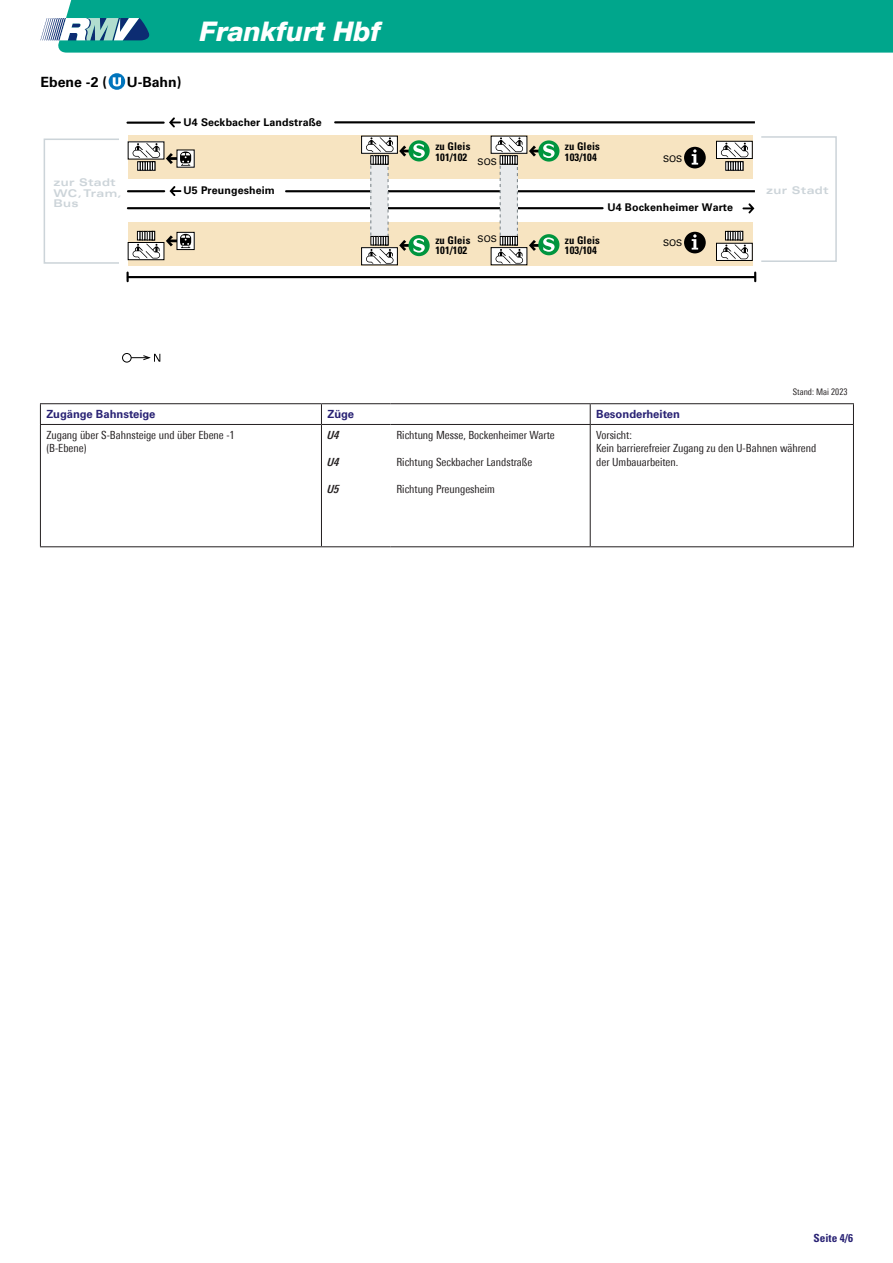
<style>
.page{position:relative;width:893px;height:1263px;background:#fff}
.page>*{position:absolute;margin:0;border:0;box-sizing:border-box;transform-origin:0 0}
.t1{font:italic 800 27px "Helvetica Neue";color:#fff}
.t2{font:700 14.1px "Univers LT Std";color:#000}
.t3{font:condensed 11.25px/13.5px "Univers Next Pro";color:#231f20}
.t4{font:700 11.25px "Univers LT Std";color:#292274}
.t5{font:700 condensed 11.25px "Univers LT Std";color:#292274}
.t6{font:italic 700 condensed 11.25px "Univers Next Pro";color:#231f20}
.t7{font:700 condensed 10.65px/10.6px "Univers LT Std";letter-spacing:.01em;color:#000}
.t8{font:700 10.65px "Univers LT Std";letter-spacing:.01em;color:#000}
.t9{font:700 expanded 10.65px/10.6px "Univers LT Std";letter-spacing:.03em;color:#ccd4d9}
.t10{font:9.15px "Univers LT Std";color:#000}
.t11{font:condensed 9px "Univers Next Pro";color:#231f20}
</style>
<div class="page">
<svg style="left:40px;top:0;width:853px;height:53px;background:#0ea891"></svg>
<div style="left:128px;top:136px;width:624px;height:43px;background:#f7e4c1"></div>
<div style="left:128px;top:222px;width:624px;height:43px;background:#f7e4c1"></div>
<hr style="left:286px;top:190px;width:472px;height:2px;background:#000">
<hr style="left:128px;top:207px;width:475px;height:2px;background:#000">
<div style="left:44px;top:139px;width:79px;height:125px;border:2px solid #ccd4d9"></div>
<div style="left:758px;top:136px;width:79px;height:126px;border:2px solid #ccd4d9"></div>
<div style="left:500px;top:161px;width:17px;height:76px;background:#e9ebed"></div>
<div style="left:500px;top:161px;width:18px;height:76px;border:1px dashed #768084"></div>
<div style="left:371px;top:161px;width:17px;height:76px;background:#e9ebed"></div>
<div style="left:370px;top:161px;width:19px;height:76px;border:1px dashed #768084"></div>
<svg style="left:742px;top:203px;width:12px;height:10px"></svg>
<svg style="left:169px;top:186px;width:12px;height:10px"></svg>
<hr style="left:128px;top:276px;width:627px;height:2px;background:#000">
<hr style="left:128px;top:190px;width:36px;height:2px;background:#000">
<svg style="left:169px;top:117px;width:12px;height:11px"></svg>
<hr style="left:335px;top:121px;width:420px;height:2px;background:#000">
<hr style="left:127px;top:122px;width:37px;height:2px;background:#000">
<div style="left:122px;top:353px;width:10px;height:9px;border:1px solid #000;border-radius:50%"></div>
<svg style="left:191px;top:152px;width:1px;height:13px"></svg>
<svg style="left:166px;top:151px;width:25px;height:15px"></svg>
<svg style="left:191px;top:234px;width:1px;height:14px"></svg>
<div style="left:177px;top:232px;width:17px;height:18px;border:1px solid #000"></div>
<svg style="left:166px;top:234px;width:25px;height:14px"></svg>
<div style="left:120px;top:114px;width:5px;height:160px;background:#fff"></div>
<div style="left:755px;top:112px;width:6px;height:160px;background:#fff"></div>
<svg style="left:128px;top:354px;width:32px;height:8px"></svg>
<div style="left:128px;top:242px;width:36px;height:18px;background:#fff"></div>
<div style="left:128px;top:242px;width:36px;height:18px;border:1px solid #000"></div>
<svg style="left:133px;top:231px;width:27px;height:27px"></svg>
<div style="left:128px;top:142px;width:36px;height:17px;background:#fff"></div>
<div style="left:362px;top:136px;width:35px;height:17px;background:#fff"></div>
<div style="left:361px;top:136px;width:37px;height:18px;border:1px solid #000"></div>
<div style="left:362px;top:248px;width:35px;height:17px;background:#fff"></div>
<div style="left:361px;top:247px;width:37px;height:18px;border:1px solid #000"></div>
<div style="left:491px;top:136px;width:36px;height:17px;background:#fff"></div>
<div style="left:716px;top:141px;width:36px;height:17px;background:#fff"></div>
<div style="left:716px;top:141px;width:37px;height:18px;border:1px solid #000"></div>
<svg style="left:721px;top:143px;width:27px;height:27px"></svg>
<div style="left:716px;top:243px;width:36px;height:17px;background:#fff"></div>
<div style="left:716px;top:243px;width:37px;height:18px;border:1px solid #000"></div>
<svg style="left:721px;top:231px;width:27px;height:28px"></svg>
<div style="left:491px;top:248px;width:36px;height:17px;background:#fff"></div>
<svg style="left:133px;top:143px;width:27px;height:27px"></svg>
<svg style="left:495px;top:236px;width:28px;height:28px"></svg>
<svg style="left:495px;top:137px;width:28px;height:27px"></svg>
<svg style="left:684px;top:147px;width:22px;height:21px"></svg>
<svg style="left:684px;top:232px;width:22px;height:21px"></svg>
<svg style="left:127px;top:273px;width:2px;height:8px"></svg>
<svg style="left:754px;top:273px;width:2px;height:8px"></svg>
<svg style="left:538px;top:140px;width:21px;height:22px"></svg>
<svg style="left:529px;top:144px;width:26px;height:14px"></svg>
<div style="left:538px;top:234px;width:21px;height:21px;background:#00953e;border-radius:50%"></div>
<svg style="left:529px;top:237px;width:26px;height:15px"></svg>
<div style="left:408px;top:140px;width:22px;height:21px;background:#00953e;border-radius:50%"></div>
<svg style="left:366px;top:137px;width:59px;height:27px"></svg>
<svg style="left:408px;top:235px;width:22px;height:21px"></svg>
<svg style="left:366px;top:236px;width:59px;height:28px"></svg>
<svg style="left:109px;top:73px;width:16px;height:17px"></svg>
<svg style="left:40px;top:404px;width:1px;height:20px"></svg>
<svg style="left:321px;top:404px;width:1px;height:20px"></svg>
<svg style="left:590px;top:404px;width:1px;height:20px"></svg>
<svg style="left:853px;top:404px;width:1px;height:20px"></svg>
<hr style="left:40px;top:424px;width:281px;height:1px;background:#231f20">
<hr style="left:40px;top:425px;width:1px;height:121px;background:#231f20">
<hr style="left:321px;top:424px;width:69px;height:1px;background:#231f20">
<hr style="left:321px;top:425px;width:1px;height:121px;background:#231f20">
<hr style="left:390px;top:424px;width:200px;height:1px;background:#231f20">
<hr style="left:590px;top:424px;width:264px;height:1px;background:#231f20">
<hr style="left:590px;top:425px;width:1px;height:121px;background:#231f20">
<hr style="left:853px;top:425px;width:1px;height:121px;background:#231f20">
<hr style="left:40px;top:403px;width:281px;height:1px;background:#231f20">
<hr style="left:321px;top:403px;width:69px;height:1px;background:#231f20">
<hr style="left:390px;top:403px;width:200px;height:1px;background:#231f20">
<hr style="left:590px;top:403px;width:264px;height:1px;background:#231f20">
<hr style="left:321px;top:546px;width:69px;height:1px;background:#231f20">
<hr style="left:390px;top:546px;width:200px;height:1px;background:#231f20">
<hr style="left:40px;top:546px;width:281px;height:1px;background:#231f20">
<hr style="left:590px;top:546px;width:264px;height:1px;background:#231f20">
<p class="t2" style="left:41px;top:74px;width:68px">Ebene -2 (</p>
<p class="t2" style="left:127px;top:74px;width:56px">U-Bahn)</p>
<h1 class="t1" style="left:200px;top:15px;width:183px">Frankfurt Hbf</h1>
<p class="t9" style="left:53px;top:177px;width:70px">zur Stadt<br>WC, Tram,<br>Bus</p>
<p class="t8" style="left:184px;top:116px;width:140px">U4 Seckbacher Landstraße</p>
<p class="t8" style="left:184px;top:184px;width:93px">U5 Preungesheim</p>
<p class="t7" style="left:435px;top:141px;width:37px">zu Gleis<br>101/102</p>
<p class="t10" style="left:478px;top:156px;width:21px">SOS</p>
<p class="t7" style="left:435px;top:235px;width:37px">zu Gleis<br>101/102</p>
<p class="t10" style="left:478px;top:233px;width:21px">SOS</p>
<p class="t7" style="left:565px;top:141px;width:37px">zu Gleis<br>103/104</p>
<p class="t10" style="left:663px;top:153px;width:21px">SOS</p>
<p class="t8" style="left:607px;top:201px;width:127px">U4 Bockenheimer Warte</p>
<p class="t7" style="left:565px;top:235px;width:37px">zu Gleis<br>103/104</p>
<p class="t10" style="left:663px;top:238px;width:21px">SOS</p>
<p class="t9" style="left:766px;top:185px;width:64px">zur Stadt</p>
<p class="t11" style="left:793px;top:387px;width:56px">Stand: Mai 2023</p>
<p class="t4" style="left:46px;top:407px;width:111px">Zugänge Bahnsteige</p>
<p class="t4" style="left:327px;top:407px;width:28px">Züge</p>
<p class="t4" style="left:596px;top:407px;width:85px">Besonderheiten</p>
<p class="t3" style="left:46px;top:428px;width:190px">Zugang über S-Bahnsteige und über Ebene -1 (B-Ebene)</p>
<p class="t6" style="left:327px;top:428px;width:14px">U4</p>
<p class="t6" style="left:327px;top:455px;width:14px">U4</p>
<p class="t6" style="left:327px;top:482px;width:14px">U5</p>
<p class="t3" style="left:396px;top:428px;width:160px">Richtung Messe, Bockenheimer Warte</p>
<p class="t3" style="left:396px;top:455px;width:137px">Richtung Seckbacher Landstraße</p>
<p class="t3" style="left:396px;top:482px;width:100px">Richtung Preungesheim</p>
<p class="t3" style="left:596px;top:428px;width:222px">Vorsicht:<br>Kein barrierefreier Zugang zu den U-Bahnen während der Umbauarbeiten.</p>
<p class="t5" style="left:814px;top:1231px;width:41px">Seite 4/6</p>
</div>
